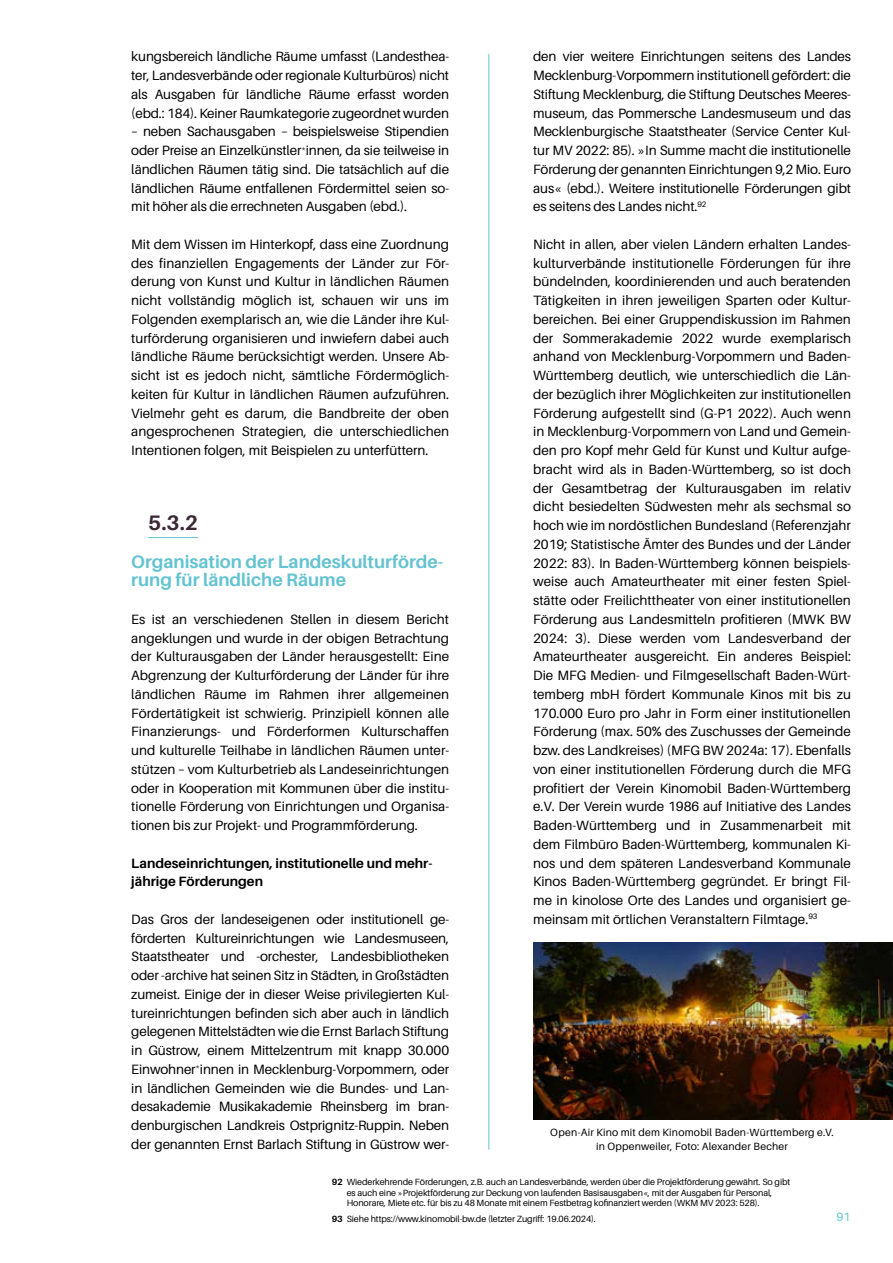
<style>
.page{position:relative;width:893px;height:1263px;background:#fff}
.page>*{position:absolute;margin:0;border:0;box-sizing:border-box;transform-origin:0 0}
.t1{font:700 21px "Aileron";color:#3b2837}
.t2{font:700 18px/18.8px "Aileron";color:#63c3d1}
.t3{font:13.5px/18.8px "Aileron";letter-spacing:-.01em;color:#000;text-align:justify}
.t4{font:700 13.5px/18.8px "Aileron";color:#000}
.t5{font:12px "Aileron";color:#63c3d1}
.t6{font:10.5px/13.5px "Aileron";letter-spacing:.02em;color:#000;text-align:center}
.t7{font:9px/10.5px "Aileron";letter-spacing:-.01em;color:#000}
.s1{font-weight:700}
</style>
<div class="page">
<img style="left:533px;top:943px;width:360px;height:176px">
<hr style="left:148px;top:537px;width:50px;height:1px;background:#63c3d1">
<hr style="left:488px;top:54px;width:1px;height:1095px;background:#63c3d1">
<p class="t3" style="left:131px;top:47px;width:319px">kungsbereich ländliche Räume umfasst (Landesthea&shy;ter, Landesverbände oder regionale Kulturbüros) nicht als Ausgaben für ländliche Räume erfasst worden (ebd.: 184). Keiner Raumkategorie zugeordnet wurden</p>
<p class="t3" style="left:131px;top:122px;width:319px">– neben Sachausgaben – beispielsweise Stipendien oder Preise an Einzelkünstler<sup>*</sup>innen, da sie teilweise in ländlichen Räumen tätig sind. Die tatsächlich auf die ländlichen Räume entfallenen Fördermittel seien so&shy;mit höher als die errechneten Ausgaben (ebd.).</p>
<p class="t3" style="left:131px;top:235px;width:319px">Mit dem Wissen im Hinterkopf, dass eine Zuordnung des finanziellen Engagements der Länder zur För&shy;derung von Kunst und Kultur in ländlichen Räumen nicht vollständig möglich ist, schauen wir uns im Folgenden exemplarisch an, wie die Länder ihre Kul&shy;turförderung organisieren und inwiefern dabei auch ländliche Räume berücksichtigt werden. Unsere Ab&shy;sicht ist es jedoch nicht, sämtliche Fördermöglich&shy;keiten für Kultur in ländlichen Räumen aufzuführen.<br>Vielmehr geht es darum, die Bandbreite der oben angesprochenen Strategien, die unterschiedlichen Intentionen folgen, mit Beispielen zu unterfüttern.</p>
<h1 class="t1" style="left:148px;top:511px;width:51px">5.3.2</h1>
<h2 class="t2" style="left:131px;top:552px;width:313px">Organisation der Landeskulturförde&shy;rung für ländliche Räume</h2>
<p class="t3" style="left:131px;top:610px;width:319px">Es ist an verschiedenen Stellen in diesem Bericht angeklungen und wurde in der obigen Betrachtung der Kulturausgaben der Länder herausgestellt: Eine Abgrenzung der Kulturförderung der Länder für ihre ländlichen Räume im Rahmen ihrer allgemeinen Fördertätigkeit ist schwierig. Prinzipiell können alle Finanzierungs- und Förderformen Kulturschaffen und kulturelle Teilhabe in ländlichen Räumen unter&shy;stützen – vom Kulturbetrieb als Landeseinrichtungen oder in Kooperation mit Kommunen über die institu&shy;tionelle Förderung von Einrichtungen und Organisa&shy;tionen bis zur Projekt- und Programmförderung.</p>
<p class="t4" style="left:131px;top:854px;width:303px">Landeseinrichtungen, institutionelle und mehr&shy;jährige Förderungen</p>
<p class="t3" style="left:131px;top:910px;width:319px">Das Gros der landeseigenen oder institutionell ge&shy;förderten Kultureinrichtungen wie Landesmuseen, Staatstheater und -orchester, Landesbibliotheken oder -archive hat seinen Sitz in Städten, in Großstädten zumeist. Einige der in dieser Weise privilegierten Kul&shy;tureinrichtungen befinden sich aber auch in ländlich gelegenen Mittelstädten wie die Ernst Barlach Stiftung in Güstrow, einem Mittelzentrum mit knapp 30.000<br>Einwohner<sup>*</sup>innen in Mecklenburg-Vorpommern, oder in ländlichen Gemeinden wie die Bundes- und Lan&shy;desakademie Musikakademie Rheinsberg im bran&shy;denburgischen Landkreis Ostprignitz-Ruppin. Neben der genannten Ernst Barlach Stiftung in Güstrow wer-</p>
<p class="t3" style="left:533px;top:47px;width:319px">den vier weitere Einrichtungen seitens des Landes Mecklenburg-Vorpommern institutionell gefördert: die Stiftung Mecklenburg, die Stiftung Deutsches Meeres&shy;museum, das Pommersche Landesmuseum und das Mecklenburgische Staatstheater (Service Center Kul&shy;tur MV 2022: 85). »In Summe macht die institutionelle Förderung der genannten Einrichtungen 9,2 Mio. Euro aus« (ebd.). Weitere institutionelle Förderungen gibt es seitens des Landes nicht.<sup>92</sup></p>
<p class="t3" style="left:533px;top:235px;width:319px">Nicht in allen, aber vielen Ländern erhalten Landes&shy;kulturverbände institutionelle Förderungen für ihre bündelnden, koordinierenden und auch beratenden Tätigkeiten in ihren jeweiligen Sparten oder Kultur&shy;bereichen. Bei einer Gruppendiskussion im Rahmen der Sommerakademie 2022 wurde exemplarisch anhand von Mecklenburg-Vorpommern und Baden-Württemberg deutlich, wie unterschiedlich die Län&shy;der bezüglich ihrer Möglichkeiten zur institutionellen Förderung aufgestellt sind (G-P1 2022). Auch wenn in Mecklenburg-Vorpommern von Land und Gemein&shy;den pro Kopf mehr Geld für Kunst und Kultur aufge&shy;bracht wird als in Baden-Württemberg, so ist doch der Gesamtbetrag der Kulturausgaben im relativ dicht besiedelten Südwesten mehr als sechsmal so hoch wie im nordöstlichen Bundesland (Referenzjahr 2019; Statistische Ämter des Bundes und der Länder 2022: 83). In Baden-Württemberg können beispiels&shy;weise auch Amateurtheater mit einer festen Spiel&shy;stätte oder Freilichttheater von einer institutionellen Förderung aus Landesmitteln profitieren (MWK BW 2024: 3). Diese werden vom Landesverband der Amateurtheater ausgereicht. Ein anderes Beispiel:<br>Die MFG Medien- und Filmgesellschaft Baden-Würt&shy;temberg mbH fördert Kommunale Kinos mit bis zu 170.000 Euro pro Jahr in Form einer institutionellen Förderung (max. 50% des Zuschusses der Gemeinde bzw. des Landkreises) (MFG BW 2024a: 17). Ebenfalls von einer institutionellen Förderung durch die MFG profitiert der Verein Kinomobil Baden-Württemberg e.V. Der Verein wurde 1986 auf Initiative des Landes Baden-Württemberg und in Zusammenarbeit mit dem Filmbüro Baden-Württemberg, kommunalen Ki&shy;nos und dem späteren Landesverband Kommunale Kinos Baden-Württemberg gegründet. Er bringt Fil&shy;me in kinolose Orte des Landes und organisiert ge&shy;meinsam mit örtlichen Veranstaltern Filmtage.<sup>93</sup></p>
<p class="t6" style="left:550px;top:1126px;width:285px">Open-Air Kino mit dem Kinomobil Baden-Württemberg e.V. in Oppenweiler, Foto: Alexander Becher</p>
<p class="t7" style="left:347px;top:1177px;width:445px;text-indent:-15px"><span class="s1">92</span> Wiederkehrende Förderungen, z.B. auch an Landesverbände, werden über die Projektförderung gewährt. So gibt es auch eine »Projektförderung zur Deckung von laufenden Basisausgaben«, mit der Ausgaben für Personal,<br>Honorare, Miete etc. für bis zu 48 Monate mit einem Festbetrag kofinanziert werden (WKM MV 2023: 528).</p>
<p class="t7" style="left:332px;top:1214px;width:266px"><span class="s1">93</span> Siehe https://www.kinomobil-bw.de (letzter Zugriff: 19.06.2024).</p>
<p class="t5" style="left:836px;top:1210px;width:15px">91</p>
</div>
